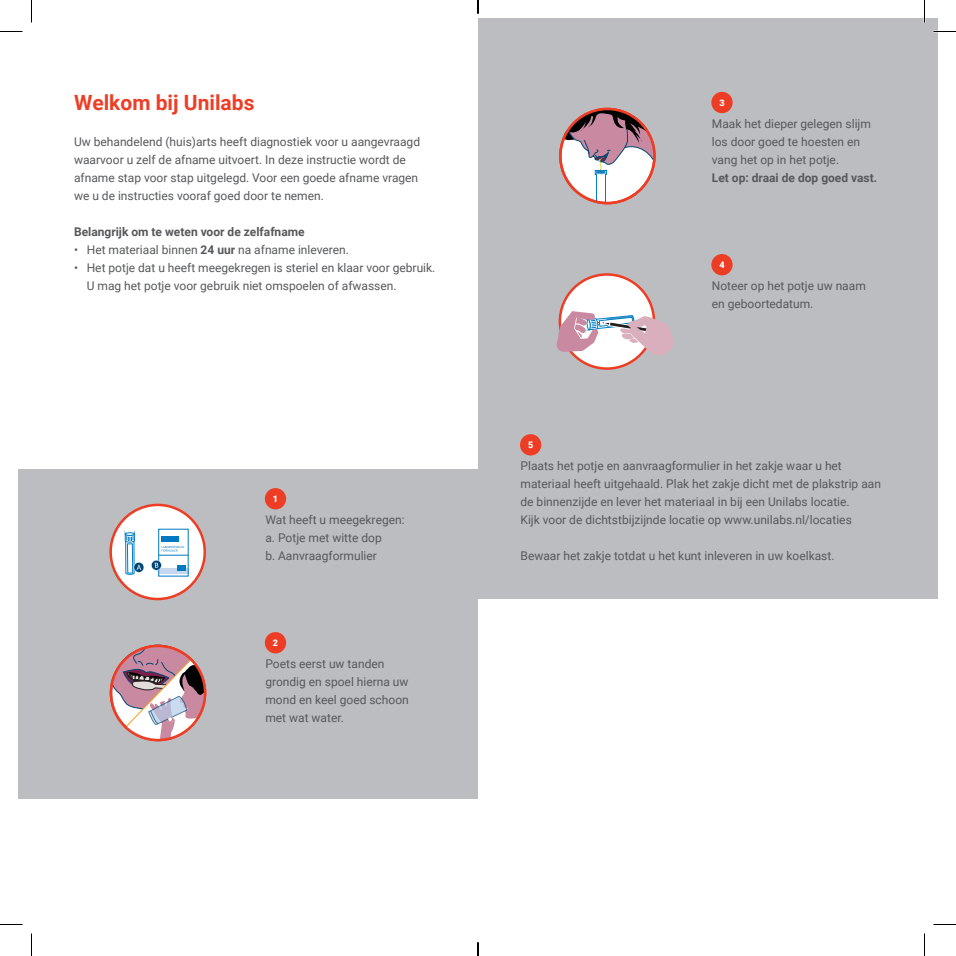
<style>
.page{position:relative;width:956px;height:956px;background:#fff}
.page>*{position:absolute;margin:0;border:0;box-sizing:border-box;transform-origin:0 0}
.t1{font:700 21px "Roboto";color:#ed3e25}
.t2{font:12px/18px "Roboto";color:#57585a}
.t3{font:700 12px "Roboto";color:#57585a}
.t4{font:900 9px "Roboto";color:#fff}
.s1{font-weight:700}
</style>
<div class="page">
<div style="left:19px;top:469px;width:459px;height:330px;background:#bcbdc0"></div>
<div style="left:478px;top:19px;width:459px;height:580px;background:#bcbdc0"></div>
<svg style="left:109px;top:503px;width:97px;height:98px"></svg>
<div style="left:265px;top:488px;width:21px;height:21px;background:#ed3e25;border-radius:50%"></div>
<svg style="left:110px;top:644px;width:97px;height:98px"></svg>
<div style="left:265px;top:632px;width:21px;height:21px;background:#ed3e25;border-radius:50%"></div>
<svg style="left:559px;top:108px;width:97px;height:96px"></svg>
<div style="left:711px;top:92px;width:22px;height:21px;background:#ed3e25;border-radius:50%"></div>
<svg style="left:556px;top:273px;width:117px;height:97px"></svg>
<div style="left:711px;top:254px;width:22px;height:21px;background:#ed3e25;border-radius:50%"></div>
<div style="left:520px;top:434px;width:21px;height:21px;background:#ed3e25;border-radius:50%"></div>
<hr style="left:923px;top:0;width:2px;height:23px;background:#fff">
<svg style="left:0;top:31px;width:22px;height:1px"></svg>
<svg style="left:933px;top:31px;width:23px;height:1px"></svg>
<svg style="left:0;top:924px;width:22px;height:1px"></svg>
<svg style="left:933px;top:924px;width:23px;height:1px"></svg>
<svg style="left:31px;top:0;width:1px;height:23px"></svg>
<svg style="left:31px;top:933px;width:1px;height:23px"></svg>
<svg style="left:924px;top:0;width:1px;height:23px"></svg>
<svg style="left:924px;top:933px;width:1px;height:23px"></svg>
<svg style="left:477px;top:0;width:2px;height:14px"></svg>
<svg style="left:477px;top:942px;width:2px;height:14px"></svg>
<h1 class="t1" style="left:74px;top:88px;width:182px">Welkom bij Unilabs</h1>
<p class="t2" style="left:74px;top:132px;width:348px">Uw behandelend (huis)arts heeft diagnostiek voor u aangevraagd waarvoor u zelf de afname uitvoert. In deze instructie wordt de afname stap voor stap uitgelegd. Voor een goede afname vragen we u de instructies vooraf goed door te nemen.</p>
<p class="t3" style="left:74px;top:223px;width:232px">Belangrijk om te weten voor de zelfafname</p>
<p class="t2" style="left:74px;top:240px;width:277px">• Het materiaal binnen <span class="s1">24 uur</span> na afname inleveren.</p>
<p class="t2" style="left:87px;top:258px;width:350px;text-indent:-13px">• Het potje dat u heeft meegekregen is steriel en klaar voor gebruik.<br>U mag het potje voor gebruik niet omspoelen of afwassen.</p>
<p class="t4" style="left:273px;top:492px;width:7px">1</p>
<p class="t2" style="left:265px;top:510px;width:141px">Wat heeft u meegekregen: a. Potje met witte dop<br>b. Aanvraagformulier</p>
<p class="t4" style="left:273px;top:636px;width:7px">2</p>
<p class="t2" style="left:265px;top:654px;width:145px">Poets eerst uw tanden grondig en spoel hierna uw mond en keel goed schoon met wat water.</p>
<p class="t4" style="left:719px;top:96px;width:7px">3</p>
<p class="t2" style="left:712px;top:114px;width:161px">Maak het dieper gelegen slijm los door goed te hoesten en vang het op in het potje.</p>
<p class="t3" style="left:712px;top:169px;width:167px">Let op: draai de dop goed vast.</p>
<p class="t4" style="left:719px;top:258px;width:7px">4</p>
<p class="t4" style="left:528px;top:438px;width:7px">5</p>
<p class="t2" style="left:712px;top:276px;width:155px">Noteer op het potje uw naam en geboortedatum.</p>
<p class="t2" style="left:520px;top:456px;width:362px">Plaats het potje en aanvraagformulier in het zakje waar u het materiaal heeft uitgehaald. Plak het zakje dicht met de plakstrip aan de binnenzijde en lever het materiaal in bij een Unilabs locatie.<br>Kijk voor de dichtstbijzijnde locatie op www.unilabs.nl/locaties</p>
<p class="t2" style="left:520px;top:546px;width:316px">Bewaar het zakje totdat u het kunt inleveren in uw koelkast.</p>
</div>
